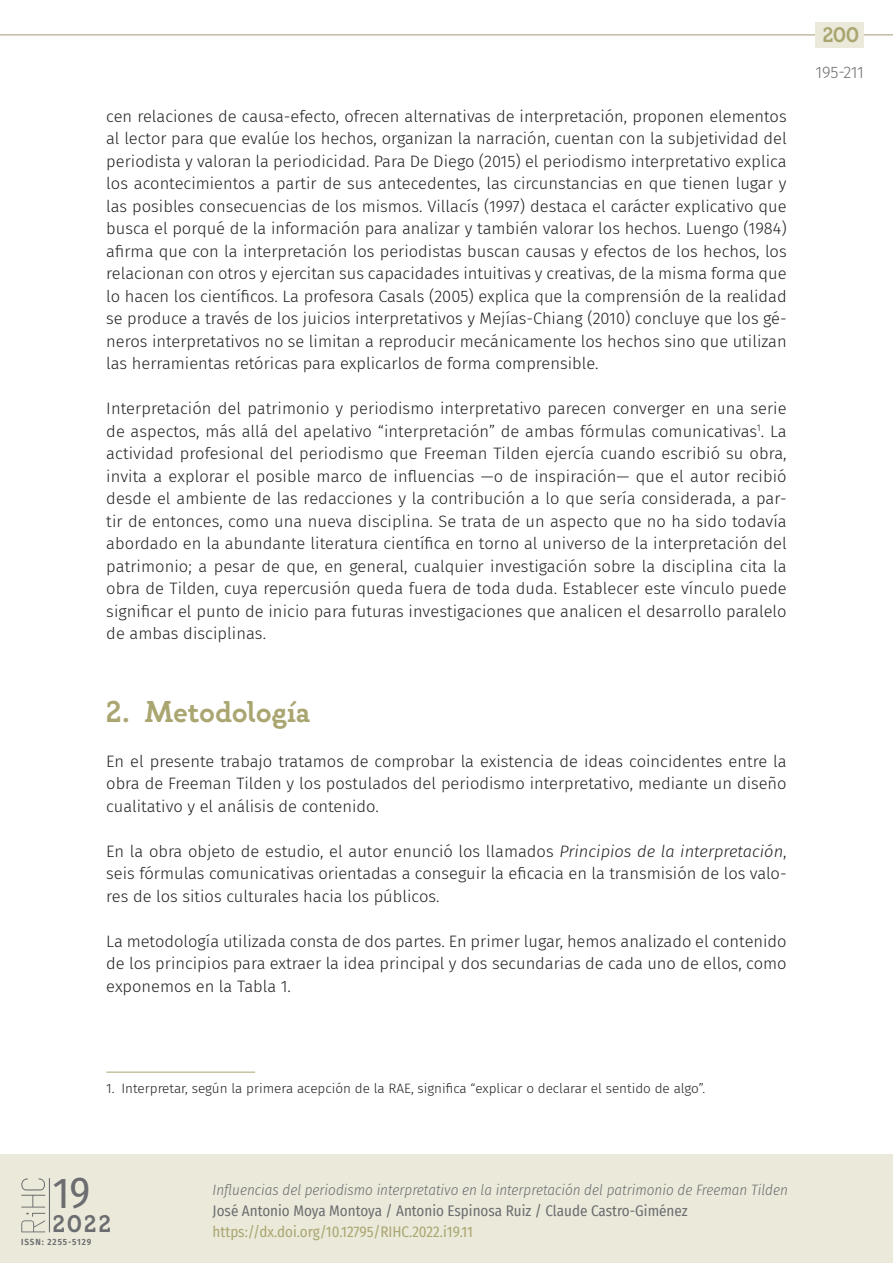
<style>
.page{position:relative;width:893px;height:1263px;background:#fff}
.page>*{position:absolute;margin:0;border:0;box-sizing:border-box;transform-origin:0 0}
.t1{font:43.2px "Fira Sans Condensed";color:#6c6d70}
._40_enunc_1{font:600 30px "Gambero";color:#aaa671}
.t2{font:600 24px "Gambero";color:#6c6d70}
.t3{font:600 21px "Gambero";color:#aaa671}
._00_bsc{font:300 16.5px/22.5px "Fira Sans";color:#231f20;text-align:justify}
._00_bsc_tras{font:300 16.5px/22.5px "Fira Sans";color:#231f20;text-align:justify}
.t4{font:300 16.5px "Fira Sans";letter-spacing:-.02em;color:#6c6d70}
.t5{font:italic 300 15px "Fira Sans Condensed";color:#6c6d70}
.t6{font:15px "Fira Sans Condensed";color:#6c6d70}
.t7{font:15px "Fira Sans Condensed";color:#aaa671}
.zzz_notas{font:300 13.5px "Fira Sans";color:#231f20}
.t8{font:600 9px "Fira Sans Condensed";letter-spacing:.1em;color:#6c6d70}
.s1{font-style:italic}
</style>
<div class="page">
<hr style="left:0;top:34px;width:893px;height:1px;background:#aea385">
<div style="left:816px;top:22px;width:48px;height:26px;background:#ebeada"></div>
<div style="left:0;top:1154px;width:893px;height:109px;background:#ebeada"></div>
<hr style="left:49px;top:1178px;width:1px;height:54px;background:#6c6d70">
<svg style="left:21px;top:1178px;width:24px;height:29px"></svg>
<svg style="left:21px;top:1213px;width:24px;height:19px"></svg>
<hr style="left:106px;top:1072px;width:149px;height:1px;background:#aaa671">
<p class="_00_bsc" style="left:106px;top:105px;width:682px">cen relaciones de causa-efecto, ofrecen alternativas de interpretación, proponen elementos al lector para que evalúe los hechos, organizan la narración, cuentan con la subjetividad del periodista y valoran la periodicidad. Para De Diego (2015) el periodismo interpretativo explica los acontecimientos a partir de sus antecedentes, las circunstancias en que tienen lugar y las posibles consecuencias de los mismos. Villacís (1997) destaca el carácter explicativo que busca el porqué de la información para analizar y también valorar los hechos. Luengo (1984) afirma que con la interpretación los periodistas buscan causas y efectos de los hechos, los relacionan con otros y ejercitan sus capacidades intuitivas y creativas, de la misma forma que lo hacen los científicos. La profesora Casals (2005) explica que la comprensión de la realidad se produce a través de los juicios interpretativos y Mejías-Chiang (2010) concluye que los gé&shy;neros interpretativos no se limitan a reproducir mecánicamente los hechos sino que utilizan las herramientas retóricas para explicarlos de forma comprensible.</p>
<p class="_00_bsc" style="left:106px;top:397px;width:682px">Interpretación del patrimonio y periodismo interpretativo parecen converger en una serie de aspectos, más allá del apelativo “interpretación” de ambas fórmulas comunicativas<sup>1</sup>. La actividad profesional del periodismo que Freeman Tilden ejercía cuando escribió su obra, invita a explorar el posible marco de influencias —o de inspiración— que el autor recibió desde el ambiente de las redacciones y la contribución a lo que sería considerada, a par&shy;tir de entonces, como una nueva disciplina. Se trata de un aspecto que no ha sido todavía abordado en la abundante literatura científica en torno al universo de la interpretación del patrimonio; a pesar de que, en general, cualquier investigación sobre la disciplina cita la obra de Tilden, cuya repercusión queda fuera de toda duda. Establecer este vínculo puede significar el punto de inicio para futuras investigaciones que analicen el desarrollo paralelo de ambas disciplinas.</p>
<p class="_40_enunc_1" style="left:106px;top:693px;width:205px">2. Metodología</p>
<p class="_00_bsc_tras" style="left:106px;top:750px;width:682px">En el presente trabajo tratamos de comprobar la existencia de ideas coincidentes entre la obra de Freeman Tilden y los postulados del periodismo interpretativo, mediante un diseño cualitativo y el análisis de contenido.</p>
<p class="_00_bsc" style="left:106px;top:840px;width:682px">En la obra objeto de estudio, el autor enunció los llamados <span class="s1">Principios de la interpretación</span>, seis fórmulas comunicativas orientadas a conseguir la eficacia en la transmisión de los valo&shy;res de los sitios culturales hacia los públicos.</p>
<p class="_00_bsc" style="left:106px;top:930px;width:682px">La metodología utilizada consta de dos partes. En primer lugar, hemos analizado el contenido de los principios para extraer la idea principal y dos secundarias de cada uno de ellos, como exponemos en la Tabla 1.</p>
<p class="t3" style="left:823px;top:22px;width:38px">200</p>
<p class="t4" style="left:816px;top:60px;width:50px">195-211</p>
<p class="zzz_notas" style="left:106px;top:1078px;width:600px">1. Interpretar, según la primera acepción de la RAE, significa “explicar o declarar el sentido de algo”.</p>
<h1 class="t1" style="left:53px;top:1160px;width:39px">19</h1>
<h3 class="t2" style="left:53px;top:1209px;width:60px">2022</h3>
<p class="t8" style="left:21px;top:1234px;width:71px">ISSN: 2255-5129</p>
<p class="t5" style="left:213px;top:1179px;width:577px">Influencias del periodismo interpretativo en la interpretación del patrimonio de Freeman Tilden</p>
<p class="t6" style="left:213px;top:1199px;width:477px">José Antonio Moya Montoya / Antonio Espinosa Ruiz / Claude Castro-Giménez</p>
<p class="t7" style="left:213px;top:1220px;width:262px">https://dx.doi.org/10.12795/RIHC.2022.i19.11</p>
</div>
